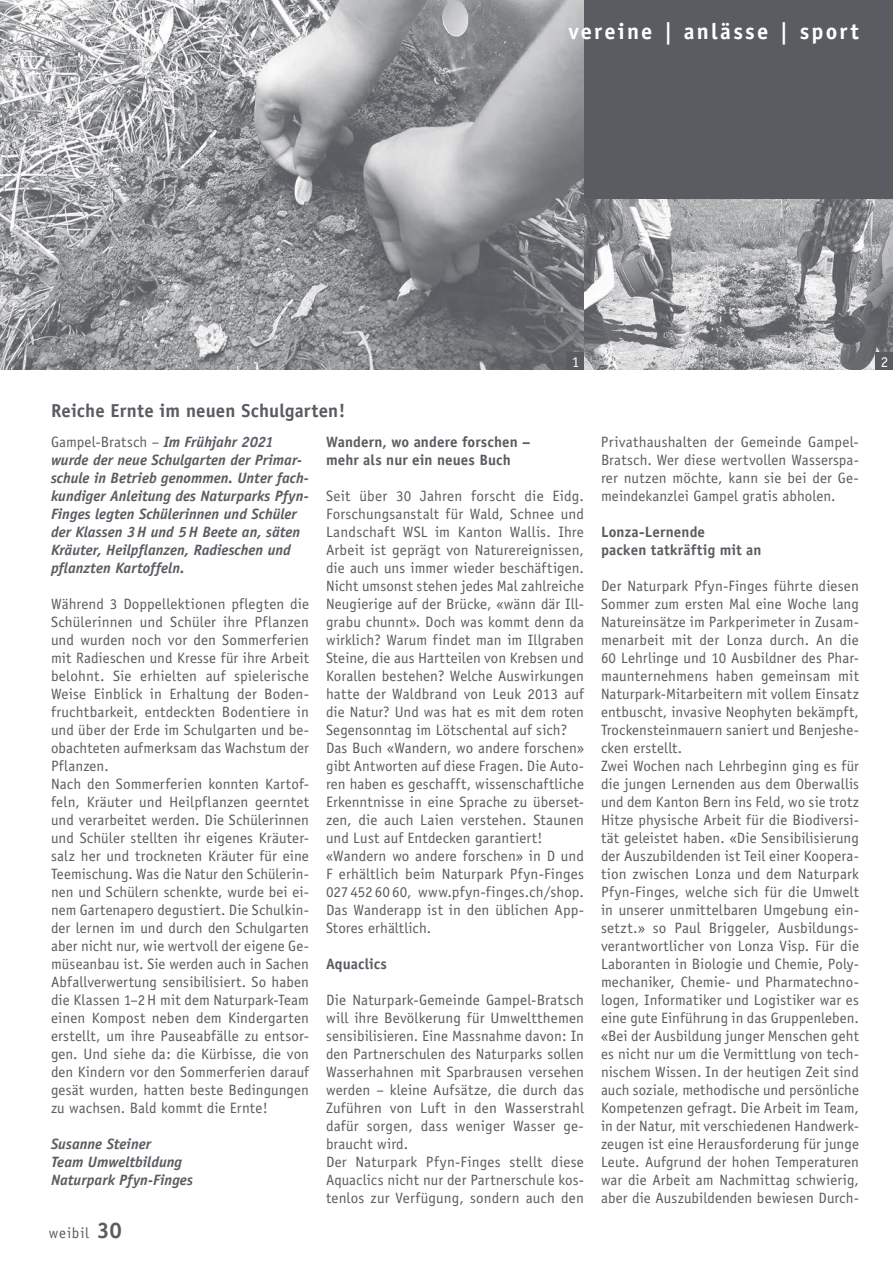
<style>
.page{position:relative;width:893px;height:1263px;background:#fff}
.page>*{position:absolute;margin:0;border:0;box-sizing:border-box;transform-origin:0 0}
.t1{font:700 22.5px "Officina Sans";letter-spacing:.095em;color:#fff}
.t2{font:700 18.75px "Officina Sans";letter-spacing:.01em;color:#5a5c61}
.t3{font:15px/18px "Officina Sans";letter-spacing:.005em;color:#5a5c61}
.t4{font:italic 700 15px/18px "Officina Sans";color:#5a5c61}
.t5{font:700 15px/18px "Officina Sans";letter-spacing:.005em;color:#5a5c61}
.t6{font:15px "Officina Sans";color:#fff}
.s1{font-weight:400;font-style:normal}
.s2{font-weight:700;font-size:22.5px}
</style>
<div class="page">
<div style="left:0;top:0;width:893px;height:370px;background:#5a5c61"></div>
<img style="left:584px;top:200px;width:309px;height:170px">
<img style="left:0;top:0;width:584px;height:370px">
<div style="left:567px;top:353px;width:17px;height:17px;background:#5a5c61"></div>
<div style="left:876px;top:353px;width:17px;height:17px;background:#5a5c61"></div>
<h1 class="t1" style="left:568px;top:17px;width:292px">vereine | anlässe | sport</h1>
<p class="t2" style="left:51px;top:399px;width:296px">Reiche Ernte im neuen Schulgarten!</p>
<p class="t6" style="left:572px;top:353px;width:9px">1</p>
<p class="t6" style="left:881px;top:353px;width:9px">2</p>
<p class="t4" style="left:51px;top:432px;width:259px"><span class="s1">Gampel-Bratsch –</span> Im Frühjahr 2021 wurde der neue Schulgarten der Primar&shy;schule in Betrieb genommen. Unter fach&shy;kundiger Anleitung des Naturparks Pfyn-Finges legten Schülerinnen und Schüler der Klassen 3H und 5H Beete an, säten Kräuter, Heilpflanzen, Radieschen und pflanzten Kartoffeln.</p>
<p class="t3" style="left:51px;top:594px;width:259px">Während 3 Doppellektionen pflegten die Schülerinnen und Schüler ihre Pflanzen und wurden noch vor den Sommerferien mit Radieschen und Kresse für ihre Arbeit belohnt. Sie erhielten auf spielerische Weise Einblick in Erhaltung der Boden&shy;fruchtbarkeit, entdeckten Bodentiere in und über der Erde im Schulgarten und be&shy;obachteten aufmerksam das Wachstum der Pflanzen.<br>Nach den Sommerferien konnten Kartof&shy;feln, Kräuter und Heilpflanzen geerntet und verarbeitet werden. Die Schülerinnen und Schüler stellten ihr eigenes Kräuter&shy;salz her und trockneten Kräuter für eine Teemischung. Was die Natur den Schülerin&shy;nen und Schülern schenkte, wurde bei ei&shy;nem Gartenapero degustiert. Die Schulkin&shy;der lernen im und durch den Schulgarten aber nicht nur, wie wertvoll der eigene Ge&shy;müseanbau ist. Sie werden auch in Sachen Abfallverwertung sensibilisiert. So haben die Klassen 1–2H mit dem Naturpark-Team einen Kompost neben dem Kindergarten erstellt, um ihre Pauseabfälle zu entsor&shy;gen. Und siehe da: die Kürbisse, die von den Kindern vor den Sommerferien darauf gesät wurden, hatten beste Bedingungen zu wachsen. Bald kommt die Ernte!</p>
<p class="t4" style="left:51px;top:1134px;width:143px">Susanne Steiner<br>Team Umweltbildung<br>Naturpark Pfyn-Finges</p>
<p class="t3" style="left:49px;top:1224px;width:74px">weibil <span class="s2">30</span></p>
<p class="t5" style="left:326px;top:432px;width:206px">Wandern, wo andere forschen – mehr als nur ein neues Buch</p>
<p class="t3" style="left:326px;top:486px;width:260px">Seit über 30 Jahren forscht die Eidg.<br>Forschungsanstalt für Wald, Schnee und Landschaft WSL im Kanton Wallis. Ihre Arbeit ist geprägt von Naturereignissen, die auch uns immer wieder beschäftigen.<br>Nicht umsonst stehen jedes Mal zahlreiche Neugierige auf der Brücke, «wänn där Ill&shy;grabu chunnt». Doch was kommt denn da wirklich? Warum findet man im Illgraben Steine, die aus Hartteilen von Krebsen und Korallen bestehen? Welche Auswirkungen hatte der Waldbrand von Leuk 2013 auf die Natur? Und was hat es mit dem roten Segensonntag im Lötschental auf sich?<br>Das Buch «Wandern, wo andere forschen» gibt Antworten auf diese Fragen. Die Auto&shy;ren haben es geschafft, wissenschaftliche Erkenntnisse in eine Sprache zu überset&shy;zen, die auch Laien verstehen. Staunen und Lust auf Entdecken garantiert! «Wandern wo andere forschen» in D und F erhältlich beim Naturpark Pfyn-Finges 027 452 60 60, www.pfyn-finges.ch/shop.<br>Das Wanderapp ist in den üblichen App-Stores erhältlich.</p>
<p class="t5" style="left:326px;top:954px;width:63px">Aquaclics</p>
<p class="t3" style="left:326px;top:990px;width:260px">Die Naturpark-Gemeinde Gampel-Bratsch will ihre Bevölkerung für Umweltthemen sensibilisieren. Eine Massnahme davon: In den Partnerschulen des Naturparks sollen Wasserhahnen mit Sparbrausen versehen werden – kleine Aufsätze, die durch das Zuführen von Luft in den Wasserstrahl dafür sorgen, dass weniger Wasser ge&shy;braucht wird.<br>Der Naturpark Pfyn-Finges stellt diese Aquaclics nicht nur der Partnerschule kos&shy;tenlos zur Verfügung, sondern auch den</p>
<p class="t3" style="left:601px;top:432px;width:259px;text-align:justify">Privathaushalten der Gemeinde Gampel-Bratsch. Wer diese wertvollen Wasserspa&shy;rer nutzen möchte, kann sie bei der Ge&shy;meindekanzlei Gampel gratis abholen.</p>
<p class="t5" style="left:601px;top:522px;width:162px">Lonza-Lernende<br>packen tatkräftig mit an</p>
<p class="t3" style="left:601px;top:576px;width:259px">Der Naturpark Pfyn-Finges führte diesen Sommer zum ersten Mal eine Woche lang Natureinsätze im Parkperimeter in Zusam&shy;menarbeit mit der Lonza durch. An die 60 Lehrlinge und 10 Ausbildner des Phar&shy;maunternehmens haben gemeinsam mit Naturpark-Mitarbeitern mit vollem Einsatz entbuscht, invasive Neophyten bekämpft, Trockensteinmauern saniert und Benjeshe&shy;cken erstellt.<br>Zwei Wochen nach Lehrbeginn ging es für die jungen Lernenden aus dem Oberwallis und dem Kanton Bern ins Feld, wo sie trotz Hitze physische Arbeit für die Biodiversi&shy;tät geleistet haben. «Die Sensibilisierung der Auszubildenden ist Teil einer Koopera&shy;tion zwischen Lonza und dem Naturpark Pfyn-Finges, welche sich für die Umwelt in unserer unmittelbaren Umgebung ein&shy;setzt.» so Paul Briggeler, Ausbildungs&shy;verantwortlicher von Lonza Visp. Für die Laboranten in Biologie und Chemie, Poly&shy;mechaniker, Chemie- und Pharmatechno&shy;logen, Informatiker und Logistiker war es eine gute Einführung in das Gruppenleben. «Bei der Ausbildung junger Menschen geht es nicht nur um die Vermittlung von tech&shy;nischem Wissen. In der heutigen Zeit sind auch soziale, methodische und persönliche Kompetenzen gefragt. Die Arbeit im Team, in der Natur, mit verschiedenen Handwerk&shy;zeugen ist eine Herausforderung für junge Leute. Aufgrund der hohen Temperaturen war die Arbeit am Nachmittag schwierig, aber die Auszubildenden bewiesen Durch-</p>
</div>
